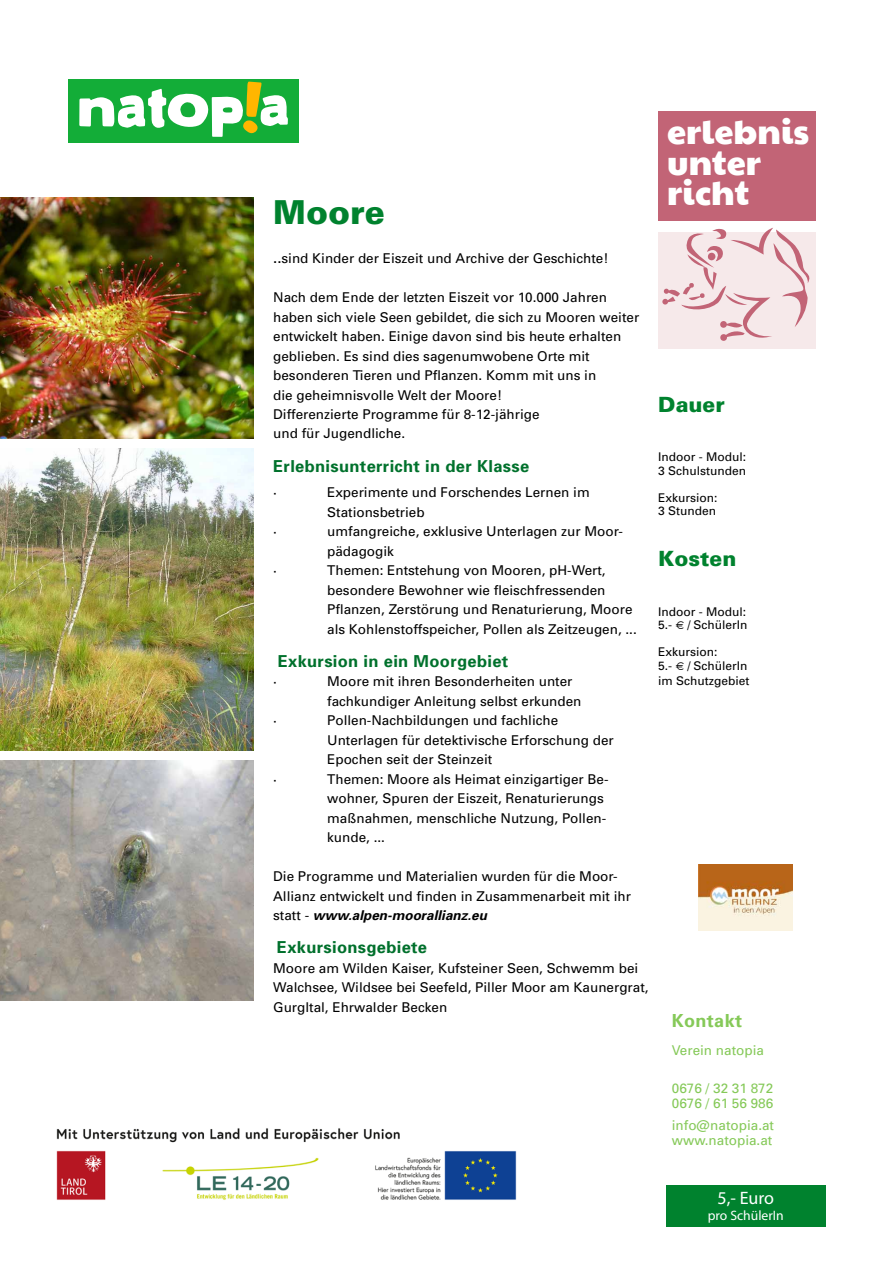
<style>
.page{position:relative;width:893px;height:1263px;background:#fff}
.page>*{position:absolute;margin:0;border:0;box-sizing:border-box;transform-origin:0 0}
.t1{font:34.35px/30.2px "Paytone One";color:#fff}
.t2{font:900 33px "Univers";color:#00822e}
.t3{font:900 21px "Univers";color:#00822e}
.t4{font:700 18px "Univers";letter-spacing:.02em;color:#85c958}
.t5{font:18px "Myriad Pro";color:#fff}
.t6{font:700 16.5px "Univers";letter-spacing:.02em;color:#00712c}
.t7{font:700 16.5px "Univers";letter-spacing:.02em;color:#00702c}
.t8{font:13.65px "Myriad Pro";color:#fff}
.t9{font:13.5px/19.5px "Univers";color:#000}
.t10{font:13.5px/15px "Univers";color:#85c958}
.t11{font:12px/13.5px "Univers";color:#000}
.s1{font-size:15px}
.s2{font-weight:700;font-style:italic}
.s3{font-family:"Times"}
.s4{font-stretch:condensed}
</style>
<div class="page">
<img style="left:0;top:760px;width:253px;height:240px">
<img style="left:698px;top:864px;width:94px;height:66px">
<div style="left:68px;top:79px;width:230px;height:63px;background:#13ad38"></div>
<svg style="left:79px;top:82px;width:209px;height:55px"></svg>
<div style="left:658px;top:232px;width:158px;height:117px;background:#f6e9ea"></div>
<div style="left:658px;top:111px;width:158px;height:110px;background:#c26476"></div>
<svg style="left:662px;top:228px;width:148px;height:113px"></svg>
<div style="left:666px;top:1186px;width:160px;height:41px;background:#00822e"></div>
<img style="left:56px;top:1128px;width:461px;height:72px">
<img style="left:0;top:448px;width:253px;height:302px">
<img style="left:0;top:198px;width:253px;height:240px">
<h2 class="t2" style="left:273px;top:192px;width:113px">Moore</h2>
<p class="t9" style="left:273px;top:248px;width:337px"><span class="s1">..</span>sind Kinder der Eiszeit und Archive der Geschichte!</p>
<p class="t9" style="left:273px;top:287px;width:368px">Nach dem Ende der letzten Eiszeit vor 10.000 Jahren haben sich viele Seen gebildet, die sich zu Mooren weiter entwickelt haben. Einige davon sind bis heute erhalten geblieben. Es sind dies sagenumwobene Orte mit besonderen Tieren und Pflanzen. Komm mit uns in<br>die geheimnisvolle Welt der Moore!<br>Differenzierte Programme für 8-12-jährige<br>und für Jugendliche.</p>
<p class="t6" style="left:273px;top:455px;width:257px">Erlebnisunterricht in der Klasse</p>
<p class="t9" style="left:273px;top:483px;width:5px">·</p>
<p class="t9" style="left:327px;top:483px;width:264px">Experimente und Forschendes Lernen im<br>Stationsbetrieb</p>
<p class="t9" style="left:273px;top:522px;width:5px">·</p>
<p class="t9" style="left:327px;top:522px;width:297px">umfangreiche, exklusive Unterlagen zur Moor&shy;pädagogik</p>
<p class="t9" style="left:273px;top:561px;width:5px">·</p>
<p class="t9" style="left:327px;top:561px;width:311px">Themen: Entstehung von Mooren, pH-Wert, besondere Bewohner wie fleischfressenden Pflanzen, Zerstörung und Renaturierung, Moore als Kohlenstoffspeicher, Pollen als Zeitzeugen, ...</p>
<p class="t6" style="left:278px;top:650px;width:232px">Exkursion in ein Moorgebiet</p>
<p class="t9" style="left:273px;top:672px;width:5px">·</p>
<p class="t9" style="left:327px;top:672px;width:256px">Moore mit ihren Besonderheiten unter fachkundiger Anleitung selbst erkunden</p>
<p class="t9" style="left:273px;top:711px;width:5px">·</p>
<p class="t9" style="left:327px;top:711px;width:288px">Pollen-Nachbildungen und fachliche<br>Unterlagen für detektivische Erforschung der<br>Epochen seit der Steinzeit</p>
<p class="t9" style="left:273px;top:769px;width:5px">·</p>
<p class="t9" style="left:327px;top:769px;width:283px">Themen: Moore als Heimat einzigartiger Be&shy;wohner, Spuren der Eiszeit, Renaturierungs maßnahmen, menschliche Nutzung, Pollen&shy;kunde, ...</p>
<p class="t9" style="left:273px;top:867px;width:359px">Die Programme und Materialien wurden für die Moor-<br>Allianz entwickelt und finden in Zusammenarbeit mit ihr statt - <span class="s2">www.alpen-moorallianz.eu</span></p>
<p class="t7" style="left:277px;top:937px;width:152px">Exkursionsgebiete</p>
<p class="t9" style="left:273px;top:958px;width:377px">Moore am Wilden Kaiser, Kufsteiner Seen, Schwemm bei<br>Walchsee, Wildsee bei Seefeld, Piller Moor am Kaunergrat,<br>Gurgltal, Ehrwalder Becken</p>
<h1 class="t1" style="left:667px;top:117px;width:144px">erlebnis unter richt</h1>
<h3 class="t3" style="left:658px;top:391px;width:68px">Dauer</h3>
<p class="t11" style="left:658px;top:450px;width:90px">Indoor - Modul:<br>3 Schulstunden</p>
<p class="t11" style="left:658px;top:491px;width:61px">Exkursion:<br>3 Stunden</p>
<h3 class="t3" style="left:658px;top:546px;width:80px">Kosten</h3>
<p class="t11" style="left:658px;top:605px;width:91px">Indoor - Modul:<br>5.- <span class="s3">€</span> <span class="s4">/</span> SchülerIn</p>
<p class="t11" style="left:658px;top:645px;width:91px">Exkursion:<br>5.- <span class="s3">€</span> <span class="s4">/</span> SchülerIn</p>
<p class="t11" style="left:658px;top:674px;width:93px">im Schutzgebiet</p>
<h3 class="t4" style="left:672px;top:1009px;width:72px">Kontakt</h3>
<p class="t10" style="left:672px;top:1043px;width:94px">Verein natopia</p>
<p class="t10" style="left:672px;top:1080px;width:103px">0676 / 32 31 872<br>0676 / 61 56 986</p>
<p class="t10" style="left:672px;top:1118px;width:104px">info@natopia.at www.natopia.at</p>
<h3 class="t5" style="left:718px;top:1187px;width:58px">5,- Euro</h3>
<p class="t8" style="left:708px;top:1207px;width:77px">pro SchülerIn</p>
</div>
